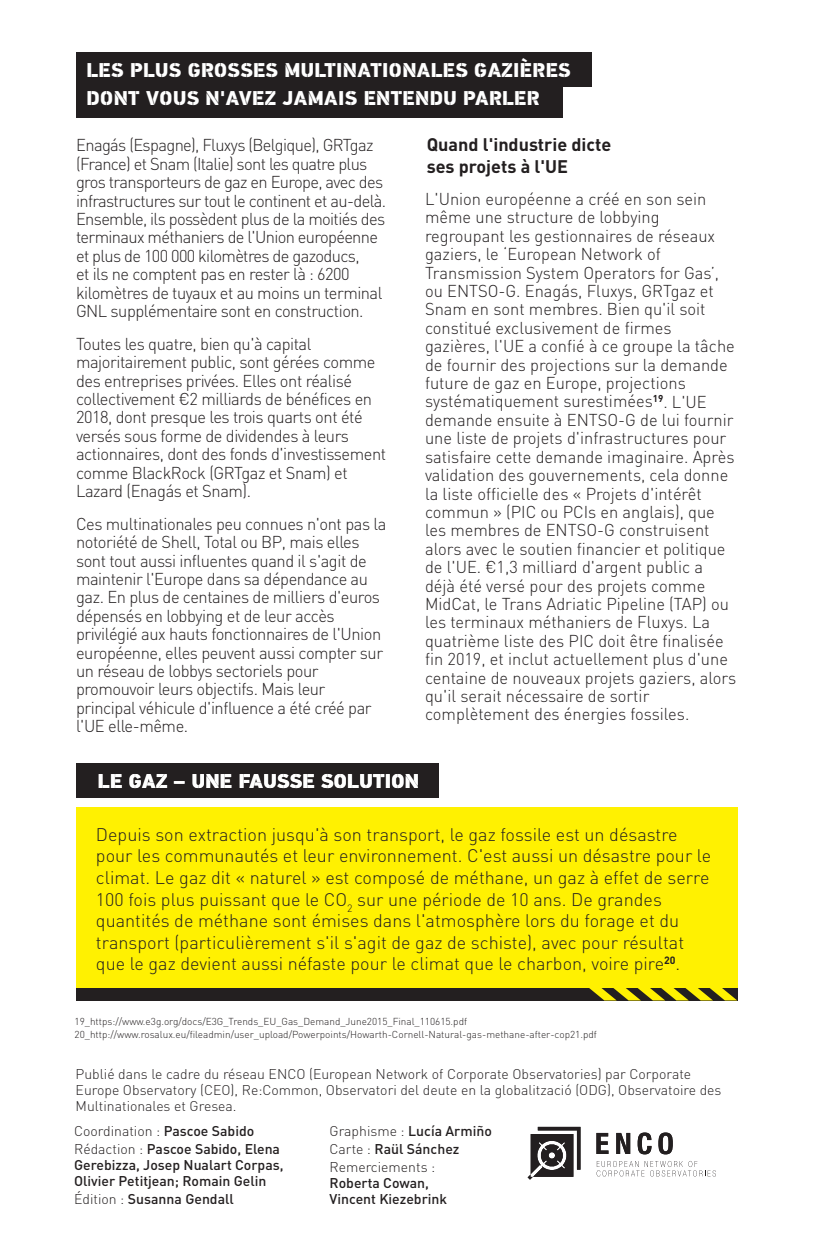
<style>
.page{position:relative;width:823px;height:1248px;background:#fff}
.page>*{position:absolute;margin:0;border:0;box-sizing:border-box;transform-origin:0 0}
.t1{font:900 20px/27.8px "PF Din Stencil";letter-spacing:.02em;color:#fff}
.t2{font:300 18px/21.6px "DINOT";color:#231f20}
.t3{font:700 18px/21.6px "DIN";color:#231f20}
.t4{font:300 17px/18.4px "DIN";letter-spacing:-.025em;color:#231f20}
.t5{font:300 17px/18.4px "DIN";color:#231f20}
.t6{font:300 14px/16px "DINOT";color:#231f20}
.t7{font:500 14px/16px "DIN";color:#231f20}
.t8{font:300 14px/18px "DIN";color:#231f20}
.t9{font:300 10px/12px "DIN";color:#231f20}
.s1{font-family:"DINOT"}
.s2{font-weight:500}
.s3{font-weight:300}
</style>
<div class="page">
<div style="left:76px;top:53px;width:515px;height:34px;background:#231f20"></div>
<div style="left:76px;top:83px;width:486px;height:34px;background:#231f20"></div>
<div style="left:76px;top:807px;width:660px;height:193px;background:#fff101"></div>
<svg style="left:527px;top:1126px;width:188px;height:53px"></svg>
<div style="left:76px;top:763px;width:362px;height:34px;background:#231f20"></div>
<div style="left:76px;top:988px;width:660px;height:12px;background:#231f20"></div>
<svg style="left:589px;top:988px;width:147px;height:12px"></svg>
<p class="t1" style="left:86px;top:57px;width:485px">LES PLUS GROSSES MULTINATIONALES GAZIÈRES<br>DONT VOUS N'AVEZ JAMAIS ENTENDU PARLER</p>
<p class="t4" style="left:76px;top:136px;width:311px">Enagás (Espagne), Fluxys (Belgique), GRTgaz (France) et Snam (Italie) sont les quatre plus gros transporteurs de gaz en Europe, avec des infrastructures sur tout le continent et au-delà.<br>Ensemble, ils possèdent plus de la moitiés des terminaux méthaniers de l'Union européenne et plus de 100 000 kilomètres de gazoducs,<br>et ils ne comptent pas en rester là : 6200 kilomètres de tuyaux et au moins un terminal GNL supplémentaire sont en construction.</p>
<p class="t4" style="left:76px;top:334px;width:311px">Toutes les quatre, bien qu'à capital majoritairement public, sont gérées comme des entreprises privées. Elles ont réalisé collectivement <span class="s1">€</span>2 milliards de bénéfices en 2018, dont presque les trois quarts ont été versés sous forme de dividendes à leurs actionnaires, dont des fonds d'investissement comme BlackRock (GRTgaz et Snam) et Lazard (Enagás et Snam).</p>
<p class="t4" style="left:76px;top:514px;width:312px">Ces multinationales peu connues n'ont pas la notoriété de Shell, Total ou BP, mais elles sont tout aussi influentes quand il s'agit de maintenir l'Europe dans sa dépendance au gaz. En plus de centaines de milliers d'euros dépensés en lobbying et de leur accès privilégié aux hauts fonctionnaires de l'Union européenne, elles peuvent aussi compter sur un réseau de lobbys sectoriels pour promouvoir leurs objectifs. Mais leur principal véhicule d'influence a été créé par l'UE elle-même.</p>
<p class="t3" style="left:426px;top:133px;width:186px">Quand l'industrie dicte ses projets à l'UE</p>
<p class="t5" style="left:425px;top:189px;width:312px">L'Union européenne a créé en son sein même une structure de lobbying regroupant les gestionnaires de réseaux gaziers, le ‘European Network of Transmission System Operators for Gas’, ou ENTSO-G. Enagás, Fluxys, GRTgaz et Snam en sont membres. Bien qu'il soit constitué exclusivement de firmes gazières, l'UE a confié à ce groupe la tâche de fournir des projections sur la demande future de gaz en Europe, projections systématiquement surestimées<sup>19</sup>. L'UE demande ensuite à ENTSO-G de lui fournir une liste de projets d'infrastructures pour satisfaire cette demande imaginaire. Après validation des gouvernements, cela donne la liste officielle des « Projets d'intérêt commun » (PIC ou PCIs en anglais), que les membres de ENTSO-G construisent alors avec le soutien financier et politique de l'UE. <span class="s1">€</span>1,3 milliard d'argent public a déjà été versé pour des projets comme MidCat, le Trans Adriatic Pipeline (TAP) ou les terminaux méthaniers de Fluxys. La quatrième liste des PIC doit être finalisée fin 2019, et inclut actuellement plus d'une centaine de nouveaux projets gaziers, alors qu'il serait nécessaire de sortir complètement des énergies fossiles.</p>
<p class="t1" style="left:98px;top:767px;width:322px">LE GAZ – UNE FAUSSE SOLUTION</p>
<p class="t2" style="left:96px;top:822px;width:616px">Depuis son extraction jusqu'à son transport, le gaz fossile est un désastre pour les communautés et leur environnement. C'est aussi un désastre pour le climat. Le gaz dit « naturel » est composé de méthane, un gaz à effet de serre 100 fois plus puissant que le CO<sub>2</sub> sur une période de 10 ans. De grandes quantités de méthane sont émises dans l'atmosphère lors du forage et du transport (particulièrement s'il s'agit de gaz de schiste), avec pour résultat que le gaz devient aussi néfaste pour le climat que le charbon, voire pire<sup>20</sup>.</p>
<p class="t9" style="left:75px;top:1015px;width:523px">19_https://www.e3g.org/docs/E3G_Trends_EU_Gas_Demand_June2015_Final_110615.pdf<br>20_http://www.rosalux.eu/fileadmin/user_upload/Powerpoints/Howarth-Cornell-Natural-gas-methane-after-cop21.pdf</p>
<p class="t6" style="left:76px;top:1065px;width:647px">Publié dans le cadre du réseau ENCO (European Network of Corporate Observatories) par Corporate<br>Europe Observatory (CEO), Re:Common, Observatori del deute en la globalització (ODG), Observatoire des<br>Multinationales et Gresea.</p>
<p class="t8" style="left:329px;top:1121px;width:164px">Graphisme : <span class="s2">Lucía Armiño<br></span>Carte : <span class="s2">Raül Sánchez<br></span>Remerciements :</p>
<p class="t7" style="left:329px;top:1174px;width:119px">Roberta Cowan,<br>Vincent Kiezebrink</p>
<p class="t7" style="left:74px;top:1121px;width:207px;line-height:18px"><span class="s3">Coordination :</span> Pascoe Sabido<br><span class="s3">Rédaction :</span> Pascoe Sabido, Elena</p>
<p class="t7" style="left:74px;top:1156px;width:211px">Gerebizza, Josep Nualart Corpas,<br>Olivier Petitjean; Romain Gelin</p>
<p class="t7" style="left:74px;top:1190px;width:161px"><span class="s3">Édition :</span> Susanna Gendall</p>
</div>
